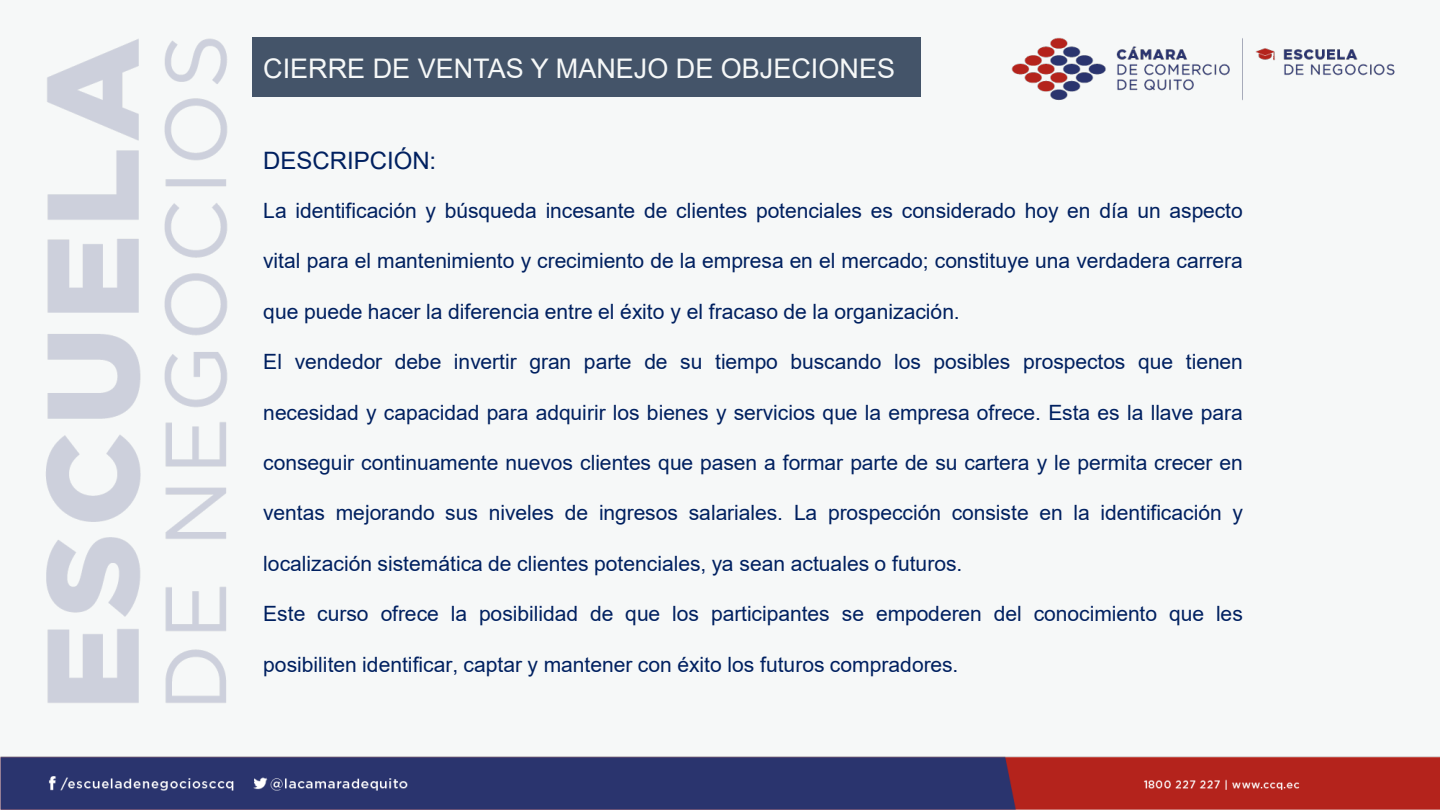
<style>
.page{position:relative;width:1440px;height:810px;background:#fff}
.page>*{position:absolute;margin:0;border:0;box-sizing:border-box;transform-origin:0 0}
.t1{font:27px "Arial";color:#f6f8f8}
.t2{font:24px "Arial";color:#002060}
.t3{font:21.15px "Arial";color:#002060}
.t4{font:21px "Arial";color:#002060}
</style>
<div class="page">
<img style="left:1px;top:37px;width:1439px;height:773px">
<div style="left:253px;top:37px;width:668px;height:59px;background:#445469"></div>
<p class="t1" style="left:263px;top:50px;width:633px">CIERRE DE VENTAS Y MANEJO DE OBJECIONES</p>
<p class="t2" style="left:263px;top:144px;width:175px">DESCRIPCIÓN:</p>
<p class="t4" style="left:263px;top:196px;width:981px">La identificación y búsqueda incesante de clientes potenciales es considerado hoy en día un aspecto</p>
<p class="t4" style="left:263px;top:247px;width:981px">vital para el mantenimiento y crecimiento de la empresa en el mercado; constituye una verdadera carrera</p>
<p class="t3" style="left:263px;top:297px;width:698px">que puede hacer la diferencia entre el éxito y el fracaso de la organización.</p>
<p class="t4" style="left:263px;top:347px;width:981px">El vendedor debe invertir gran parte de su tiempo buscando los posibles prospectos que tienen</p>
<p class="t4" style="left:263px;top:398px;width:981px">necesidad y capacidad para adquirir los bienes y servicios que la empresa ofrece. Esta es la llave para</p>
<p class="t4" style="left:263px;top:448px;width:981px">conseguir continuamente nuevos clientes que pasen a formar parte de su cartera y le permita crecer en</p>
<p class="t4" style="left:263px;top:499px;width:981px">ventas mejorando sus niveles de ingresos salariales. La prospección consiste en la identificación y</p>
<p class="t4" style="left:263px;top:549px;width:701px">localización sistemática de clientes potenciales, ya sean actuales o futuros.</p>
<p class="t4" style="left:263px;top:599px;width:981px">Este curso ofrece la posibilidad de que los participantes se empoderen del conocimiento que les</p>
<p class="t4" style="left:263px;top:650px;width:697px">posibiliten identificar, captar y mantener con éxito los futuros compradores.</p>
</div>
